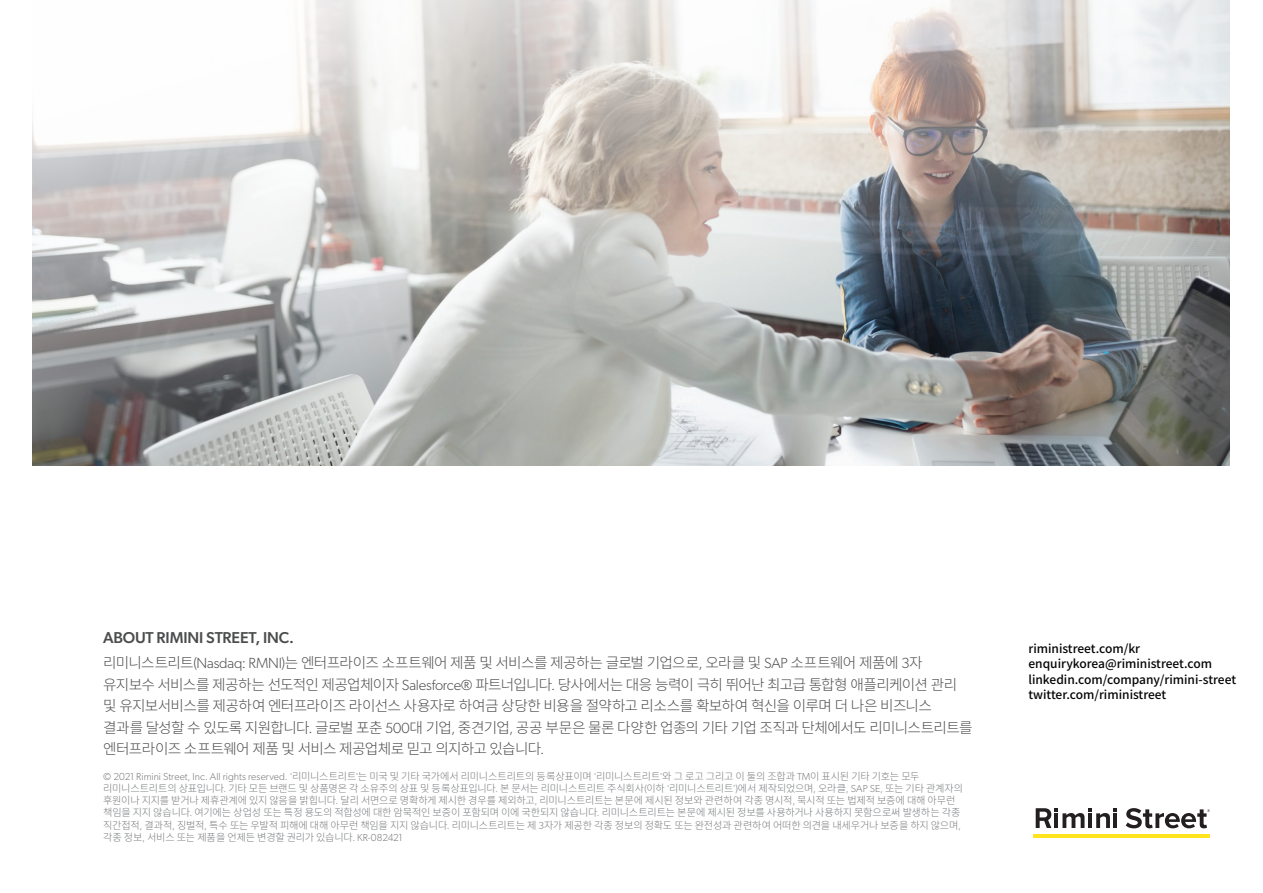
<style>
.page{position:relative;width:1263px;height:893px;background:#fff}
.page>*{position:absolute;margin:0;border:0;box-sizing:border-box;transform-origin:0 0}
.Subsubtitle{font:500 15.75px "Gibson";letter-spacing:-.01em;color:#4b4c4d}
.Body_Copy_15pt__6{font:300 14.7px/21.5px "Source Han Sans KR";letter-spacing:-.045em;color:#4b4c4d}
.Company_Address{font:500 12px "Source Han Sans KR";color:#040503}
.Body_Copy_15pt__6-2{font:300 10.2px/12.1px "Source Han Sans KR";letter-spacing:-.02em;color:#76787b}
.s1{font-family:"Gibson"}
</style>
<div class="page">
<img style="left:33px;top:0;width:1196px;height:465px">
<svg style="left:1036px;top:808px;width:81px;height:20px"></svg>
<hr style="left:1113px;top:813px;width:4px;height:15px;background:#231f20">
<svg style="left:1126px;top:808px;width:84px;height:20px"></svg>
<hr style="left:1033px;top:834px;width:176px;height:4px;background:#ffe31e">
<p class="Subsubtitle" style="left:103px;top:629px;width:192px">ABOUT RIMINI STREET, INC.</p>
<p class="Body_Copy_15pt__6" style="left:103px;top:652px;width:871px">리미니스트리트<span class="s1">(Nasdaq: RMNI)</span>는 엔터프라이즈 소프트웨어 제품 및 서비스를 제공하는 글로벌 기업으로<span class="s1">,</span> 오라클 및 <span class="s1">SAP</span> 소프트웨어 제품에 <span class="s1">3</span>자 유지보수 서비스를 제공하는 선도적인 제공업체이자 <span class="s1">Salesforce®</span> 파트너입니다<span class="s1">.</span> 당사에서는 대응 능력이 극히 뛰어난 최고급 통합형 애플리케이션 관리 및 유지보서비스를 제공하여 엔터프라이즈 라이선스 사용자로 하여금 상당한 비용을 절약하고 리소스를 확보하여 혁신을 이루며 더 나은 비즈니스 결과를 달성할 수 있도록 지원합니다<span class="s1">.</span> 글로벌 포춘 <span class="s1">500</span>대 기업<span class="s1">,</span> 중견기업<span class="s1">,</span> 공공 부문은 물론 다양한 업종의 기타 기업 조직과 단체에서도 리미니스트리트를 엔터프라이즈 소프트웨어 제품 및 서비스 제공업체로 믿고 의지하고 있습니다<span class="s1">.</span></p>
<p class="Body_Copy_15pt__6-2" style="left:103px;top:770px;width:861px"><span class="s1">© 2021 Rimini Street, Inc. All rights reserved. '</span>리미니스트리트<span class="s1">'</span>는 미국 및 기타 국가에서 리미니스트리트의 등록상표이며 <span class="s1">'</span>리미니스트리트<span class="s1">'</span>와 그 로고 그리고 이 둘의 조합과 <span class="s1">TM</span>이 표시된 기타 기호는 모두 리미니스트리트의 상표입니다<span class="s1">.</span> 기타 모든 브랜드 및 상품명은 각 소유주의 상표 및 등록상표입니다<span class="s1">.</span> 본 문서는 리미니스트리트 주식회사<span class="s1">(</span>이하 <span class="s1">'</span>리미니스트리트<span class="s1">')</span>에서 제작되었으며<span class="s1">,</span> 오라클<span class="s1">, SAP SE,</span> 또는 기타 관계자의 후원이나 지지를 받거나 제휴관계에 있지 않음을 밝힙니다<span class="s1">.</span> 달리 서면으로 명확하게 제시한 경우를 제외하고<span class="s1">,</span> 리미니스트리트는 본문에 제시된 정보와 관련하여 각종 명시적<span class="s1">,</span> 묵시적 또는 법제적 보증에 대해 아무런 책임을 지지 않습니다<span class="s1">.</span> 여기에는 상업성 또는 특정 용도의 적합성에 대한 암묵적인 보증이 포함되며 이에 국한되지 않습니다<span class="s1">.</span> 리미니스트리트는 본문에 제시된 정보를 사용하거나 사용하지 못함으로써 발생하는 각종 직간접적<span class="s1">,</span> 결과적<span class="s1">,</span> 징벌적<span class="s1">,</span> 특수 또는 우발적 피해에 대해 아무런 책임을 지지 않습니다<span class="s1">.</span> 리미니스트리트는 제 <span class="s1">3</span>자가 제공한 각종 정보의 정확도 또는 완전성과 관련하여 어떠한 의견을 내세우거나 보증을 하지 않으며<span class="s1">, </span>각종 정보<span class="s1">,</span> 서비스 또는 제품을 언제든 변경할 권리가 있습니다<span class="s1">. KR-082421</span></p>
<p class="Company_Address" style="left:1028px;top:642px;width:113px">riministreet.com/kr</p>
<p class="Company_Address" style="left:1028px;top:657px;width:185px">enquirykorea@riministreet.com</p>
<p class="Company_Address" style="left:1028px;top:672px;width:209px">linkedin.com/company/rimini-street</p>
<p class="Company_Address" style="left:1028px;top:688px;width:139px">twitter.com/riministreet</p>
</div>
